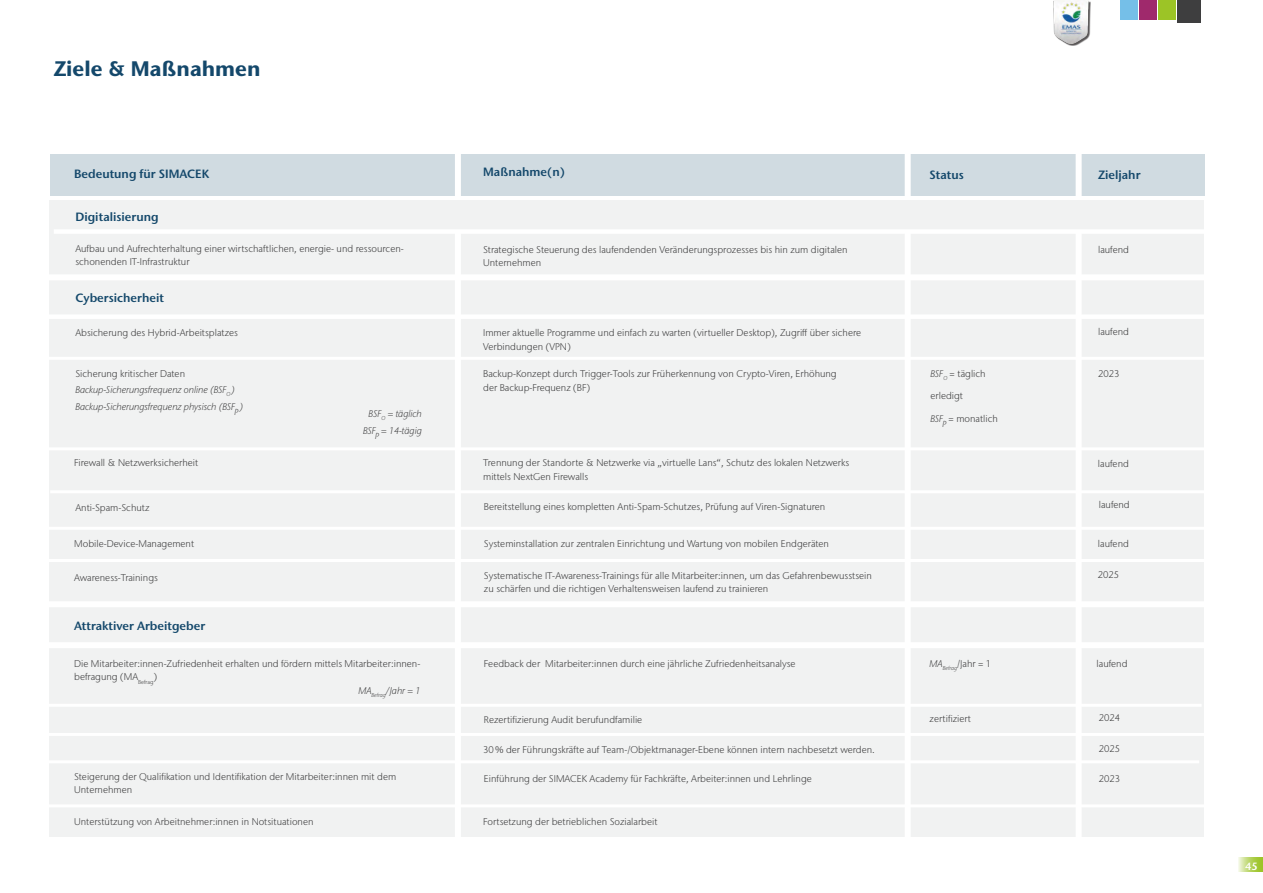
<style>
.page{position:relative;width:1263px;height:893px;background:#fff}
.page>*{position:absolute;margin:0;border:0;box-sizing:border-box;transform-origin:0 0}
.t1{font:700 21px "Stone Sans IIITC Pro";color:#14486b}
.t2{font:600 12px "Stone Sans IIITC Pro";color:#14486b}
.t3{font:600 10.5px "Stone Sans IIITC Pro";color:#fff}
.t4{font:300 9.75px/13.5px "Stone Sans IIITC Pro";color:#3e3e3f}
.t5{font:italic 300 9.75px/16.5px "Stone Sans IIITC Pro";color:#3e3e3f}
.t6{font:italic 300 8.7px "Stone Sans IIITC Pro";color:#3e3e3f}
.s1{font-style:italic}
</style>
<div class="page">
<svg style="left:1238px;top:858px;width:25px;height:14px"></svg>
<div style="left:49px;top:200px;width:1155px;height:637px;background:#f1f2f2"></div>
<div style="left:455px;top:232px;width:6px;height:661px;background:#fff"></div>
<div style="left:905px;top:232px;width:6px;height:661px;background:#fff"></div>
<div style="left:50px;top:154px;width:1154px;height:41px;background:#d0dbe1"></div>
<div style="left:54px;top:229px;width:1162px;height:5px;background:#fff"></div>
<div style="left:44px;top:274px;width:1190px;height:6px;background:#fff"></div>
<div style="left:1076px;top:232px;width:6px;height:661px;background:#fff"></div>
<div style="left:905px;top:153px;width:6px;height:44px;background:#fff"></div>
<div style="left:1076px;top:152px;width:6px;height:45px;background:#fff"></div>
<div style="left:455px;top:152px;width:6px;height:45px;background:#fff"></div>
<div style="left:30px;top:314px;width:1186px;height:5px;background:#fff"></div>
<hr style="left:43px;top:357px;width:1173px;height:3px;background:#fff">
<hr style="left:50px;top:490px;width:1162px;height:3px;background:#fff">
<div style="left:44px;top:601px;width:1190px;height:6px;background:#fff"></div>
<div style="left:48px;top:642px;width:1190px;height:6px;background:#fff"></div>
<hr style="left:46px;top:804px;width:1162px;height:3px;background:#fff">
<hr style="left:47px;top:447px;width:1162px;height:3px;background:#fff">
<hr style="left:43px;top:527px;width:1162px;height:3px;background:#fff">
<hr style="left:43px;top:559px;width:1162px;height:3px;background:#fff">
<hr style="left:39px;top:704px;width:1162px;height:3px;background:#fff">
<hr style="left:44px;top:733px;width:1162px;height:3px;background:#fff">
<hr style="left:37px;top:760px;width:1162px;height:3px;background:#fff">
<div style="left:1177px;top:0;width:24px;height:22px;background:#3e3e3f"></div>
<div style="left:1158px;top:0;width:17px;height:19px;background:#9cc426"></div>
<div style="left:1139px;top:0;width:17px;height:19px;background:#9f296c"></div>
<div style="left:1120px;top:0;width:17px;height:19px;background:#75bfe8"></div>
<div style="left:1054px;top:1px;width:37px;height:45px;background:#231f20;opacity:.75"></div>
<img style="left:1053px;top:0;width:36px;height:43px">
<h1 class="t1" style="left:54px;top:55px;width:208px">Ziele &amp; Maßnahmen</h1>
<p class="t2" style="left:74px;top:166px;width:137px">Bedeutung für SIMACEK</p>
<p class="t2" style="left:483px;top:164px;width:83px">Maßnahme(n)</p>
<p class="t2" style="left:929px;top:167px;width:36px">Status</p>
<p class="t2" style="left:75px;top:209px;width:85px">Digitalisierung</p>
<p class="t2" style="left:1098px;top:167px;width:44px">Zieljahr</p>
<p class="t4" style="left:75px;top:241px;width:329px">Aufbau und Aufrechterhaltung einer wirtschaftlichen, energie- und ressourcen&shy;schonenden IT-Infrastruktur</p>
<p class="t4" style="left:1098px;top:242px;width:32px">laufend</p>
<p class="t2" style="left:75px;top:291px;width:90px">Cybersicherheit</p>
<p class="t4" style="left:483px;top:326px;width:380px">Immer aktuelle Programme und einfach zu warten (virtueller Desktop), Zugriff über sichere<br>Verbindungen (VPN)</p>
<p class="t4" style="left:483px;top:242px;width:366px">Strategische Steuerung des laufendenden Veränderungsprozesses bis hin zum digitalen<br>Unternehmen</p>
<p class="t4" style="left:75px;top:325px;width:164px">Absicherung des Hybrid-Arbeitsplatzes</p>
<p class="t4" style="left:1098px;top:325px;width:32px">laufend</p>
<p class="t4" style="left:483px;top:367px;width:355px">Backup-Konzept durch Trigger-Tools zur Früherkennung von Crypto-Viren, Erhöhung der Backup-Frequenz (BF)</p>
<p class="t4" style="left:930px;top:366px;width:57px"><span class="s1">BSF</span><sub>O</sub> = täglich</p>
<p class="t4" style="left:930px;top:389px;width:34px">erledigt</p>
<p class="t5" style="left:930px;top:410px;width:14px">BSF</p>
<p class="t6" style="left:942px;top:418px;width:5px">P</p>
<p class="t4" style="left:75px;top:366px;width:111px">Sicherung kritischer Daten</p>
<p class="t4" style="left:1098px;top:366px;width:23px">2023</p>
<p class="t5" style="left:75px;top:382px;width:161px">Backup-Sicherungsfrequenz online (BSF<sub>O</sub> )<br>Backup-Sicherungsfrequenz physisch (BSF</p>
<p class="t6" style="left:235px;top:406px;width:5px">P</p>
<p class="t5" style="left:240px;top:398px;width:5px">)</p>
<p class="t5" style="left:363px;top:406px;width:60px;text-indent:6px">BSF<sub>O</sub> = täglich<br>BSF</p>
<p class="t6" style="left:375px;top:430px;width:5px">P</p>
<p class="t5" style="left:381px;top:422px;width:42px">= 14-tägig</p>
<p class="t4" style="left:948px;top:411px;width:51px">= monatlich</p>
<p class="t4" style="left:483px;top:456px;width:368px">Trennung der Standorte &amp; Netzwerke via „virtuelle Lans“, Schutz des lokalen Netzwerks mittels NextGen Firewalls</p>
<p class="t4" style="left:74px;top:456px;width:126px">Firewall &amp; Netzwerksicherheit</p>
<p class="t4" style="left:1098px;top:457px;width:32px">laufend</p>
<p class="t4" style="left:75px;top:501px;width:75px">Anti-Spam-Schutz</p>
<p class="t4" style="left:484px;top:499px;width:343px">Bereitstellung eines kompletten Anti-Spam-Schutzes, Prüfung auf Viren-Signaturen</p>
<p class="t4" style="left:1099px;top:498px;width:32px">laufend</p>
<p class="t4" style="left:74px;top:537px;width:122px">Mobile-Device-Management</p>
<p class="t4" style="left:484px;top:537px;width:347px">Systeminstallation zur zentralen Einrichtung und Wartung von mobilen Endgeräten</p>
<p class="t4" style="left:1098px;top:536px;width:32px">laufend</p>
<p class="t4" style="left:74px;top:571px;width:85px">Awareness-Trainings</p>
<p class="t4" style="left:484px;top:568px;width:389px">Systematische IT-Awareness-Trainings für alle Mitarbeiter:innen, um das Gefahrenbewusstsein zu schärfen und die richtigen Verhaltensweisen laufend zu trainieren</p>
<p class="t4" style="left:1098px;top:568px;width:23px">2025</p>
<p class="t2" style="left:74px;top:618px;width:133px">Attraktiver Arbeitgeber</p>
<p class="t4" style="left:74px;top:657px;width:348px">Die Mitarbeiter:innen-Zufriedenheit erhalten und fördern mittels Mitarbeiter:innen-</p>
<p class="t4" style="left:484px;top:657px;width:313px">Feedback der Mitarbeiter:innen durch eine jährliche Zufriedenheitsanalyse</p>
<p class="t4" style="left:74px;top:670px;width:84px">befragung (MA<sub>Befrag</sub>)</p>
<p class="t5" style="left:358px;top:682px;width:64px">MA<sub>Befrag</sub>/Jahr = 1</p>
<p class="t4" style="left:929px;top:657px;width:63px"><span class="s1">MA</span><sub>Befrag</sub>/Jahr = 1</p>
<p class="t4" style="left:1096px;top:657px;width:32px">laufend</p>
<p class="t4" style="left:484px;top:713px;width:160px">Rezertifizierung Audit berufundfamilie</p>
<p class="t4" style="left:929px;top:712px;width:43px">zertifiziert</p>
<p class="t4" style="left:1099px;top:710px;width:23px">2024</p>
<p class="t4" style="left:483px;top:743px;width:393px">30% der Führungskräfte auf Team-/Objektmanager-Ebene können intern nachbesetzt werden.</p>
<p class="t4" style="left:1099px;top:742px;width:23px">2025</p>
<p class="t4" style="left:484px;top:771px;width:329px">Einführung der SIMACEK Academy für Fachkräfte, Arbeiter:innen und Lehrlinge</p>
<p class="t4" style="left:1099px;top:771px;width:23px">2023</p>
<p class="t4" style="left:74px;top:769px;width:324px">Steigerung der Qualifikation und Identifikation der Mitarbeiter:innen mit dem<br>Unternehmen</p>
<p class="t4" style="left:74px;top:815px;width:241px">Unterstützung von Arbeitnehmer:innen in Notsituationen</p>
<p class="t4" style="left:483px;top:815px;width:176px">Fortsetzung der betrieblichen Sozialarbeit</p>
<p class="t3" style="left:1245px;top:859px;width:14px">45</p>
</div>
